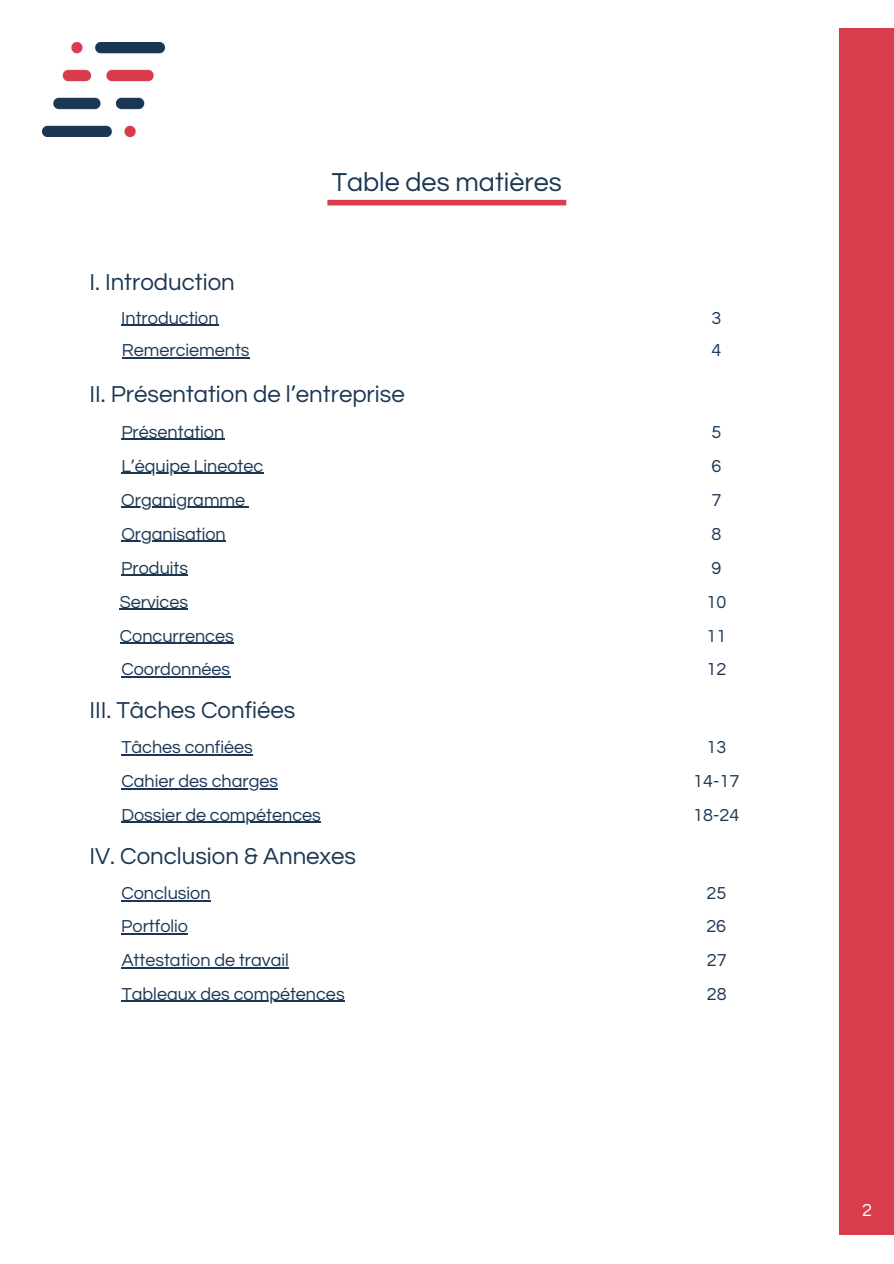
<style>
.page{position:relative;width:894px;height:1264px;background:#fff}
.page>*{position:absolute;margin:0;border:0;box-sizing:border-box;transform-origin:0 0}
.t1{font:27px "Questrial";color:#1c3753}
.t2{font:24px "Questrial";color:#1c3753}
.t3{font:18px "Questrial";color:#1c3753}
.t4{font:18px "Questrial";color:#fff}
</style>
<div class="page">
<div style="left:839px;top:29px;width:54px;height:1205px;background:#d93d4c"></div>
<img style="left:42px;top:43px;width:122px;height:93px">
<div style="left:327px;top:200px;width:239px;height:5px;background:#d93d4c"></div>
<hr style="left:121px;top:472px;width:142px;height:2px;background:#1c3753">
<hr style="left:121px;top:506px;width:124px;height:2px;background:#1c3753">
<hr style="left:121px;top:676px;width:109px;height:1px;background:#1c3753">
<hr style="left:121px;top:574px;width:67px;height:2px;background:#1c3753">
<hr style="left:120px;top:642px;width:114px;height:1px;background:#1c3753">
<hr style="left:121px;top:540px;width:105px;height:2px;background:#1c3753">
<hr style="left:122px;top:357px;width:127px;height:1px;background:#1c3753">
<hr style="left:121px;top:325px;width:97px;height:1px;background:#1c3753">
<hr style="left:121px;top:439px;width:103px;height:1px;background:#1c3753">
<hr style="left:121px;top:788px;width:157px;height:1px;background:#1c3753">
<hr style="left:121px;top:754px;width:132px;height:1px;background:#1c3753">
<hr style="left:121px;top:821px;width:200px;height:2px;background:#1c3753">
<hr style="left:120px;top:608px;width:68px;height:2px;background:#1c3753">
<hr style="left:121px;top:900px;width:89px;height:1px;background:#1c3753">
<hr style="left:121px;top:933px;width:67px;height:1px;background:#1c3753">
<hr style="left:122px;top:967px;width:167px;height:1px;background:#1c3753">
<hr style="left:122px;top:1000px;width:222px;height:1px;background:#1c3753">
<h1 class="t2" style="left:89px;top:270px;width:147px">I. Introduction</h1>
<p class="t3" style="left:121px;top:309px;width:99px">Introduction</p>
<p class="t3" style="left:122px;top:341px;width:129px">Remerciements</p>
<p class="t1" style="left:332px;top:169px;width:231px">Table des matières</p>
<p class="t2" style="left:89px;top:383px;width:317px">II. Présentation de l’entreprise</p>
<p class="t3" style="left:121px;top:423px;width:104px">Présentation</p>
<h2 class="t3" style="left:121px;top:457px;width:143px">L’équipe Lineotec</h2>
<p class="t3" style="left:121px;top:491px;width:125px">Organigramme</p>
<p class="t3" style="left:121px;top:525px;width:106px">Organisation</p>
<h2 class="t3" style="left:121px;top:559px;width:68px">Produits</h2>
<p class="t3" style="left:120px;top:593px;width:70px">Services</p>
<p class="t3" style="left:120px;top:626px;width:115px">Concurrences</p>
<p class="t3" style="left:121px;top:660px;width:110px">Coordonnées</p>
<p class="t2" style="left:89px;top:698px;width:207px">III. Tâches Confiées</p>
<p class="t3" style="left:121px;top:738px;width:133px">Tâches confiées</p>
<p class="t3" style="left:121px;top:772px;width:158px">Cahier des charges</p>
<h2 class="t3" style="left:711px;top:309px;width:11px">3</h2>
<p class="t3" style="left:711px;top:341px;width:11px">4</p>
<p class="t3" style="left:711px;top:423px;width:11px">5</p>
<p class="t3" style="left:711px;top:457px;width:11px">6</p>
<h2 class="t3" style="left:711px;top:491px;width:11px">7</h2>
<p class="t3" style="left:711px;top:525px;width:11px">8</p>
<p class="t3" style="left:711px;top:559px;width:11px">9</p>
<p class="t3" style="left:706px;top:593px;width:21px">10</p>
<p class="t3" style="left:706px;top:626px;width:21px">11</p>
<p class="t3" style="left:706px;top:660px;width:21px">12</p>
<p class="t3" style="left:706px;top:738px;width:21px">13</p>
<p class="t3" style="left:693px;top:772px;width:48px">14-17</p>
<p class="t3" style="left:121px;top:806px;width:201px">Dossier de compétences</p>
<p class="t3" style="left:693px;top:806px;width:48px">18-24</p>
<p class="t2" style="left:89px;top:844px;width:268px">IV. Conclusion &amp; Annexes</p>
<p class="t3" style="left:121px;top:884px;width:91px">Conclusion</p>
<p class="t3" style="left:706px;top:884px;width:21px">25</p>
<p class="t3" style="left:121px;top:917px;width:68px">Portfolio</p>
<p class="t3" style="left:706px;top:917px;width:21px">26</p>
<p class="t3" style="left:122px;top:951px;width:168px">Attestation de travail</p>
<p class="t3" style="left:706px;top:951px;width:21px">27</p>
<p class="t3" style="left:122px;top:984px;width:224px">Tableaux des compétences</p>
<p class="t3" style="left:706px;top:984px;width:21px">28</p>
<p class="t4" style="left:861px;top:1200px;width:11px">2</p>
</div>
